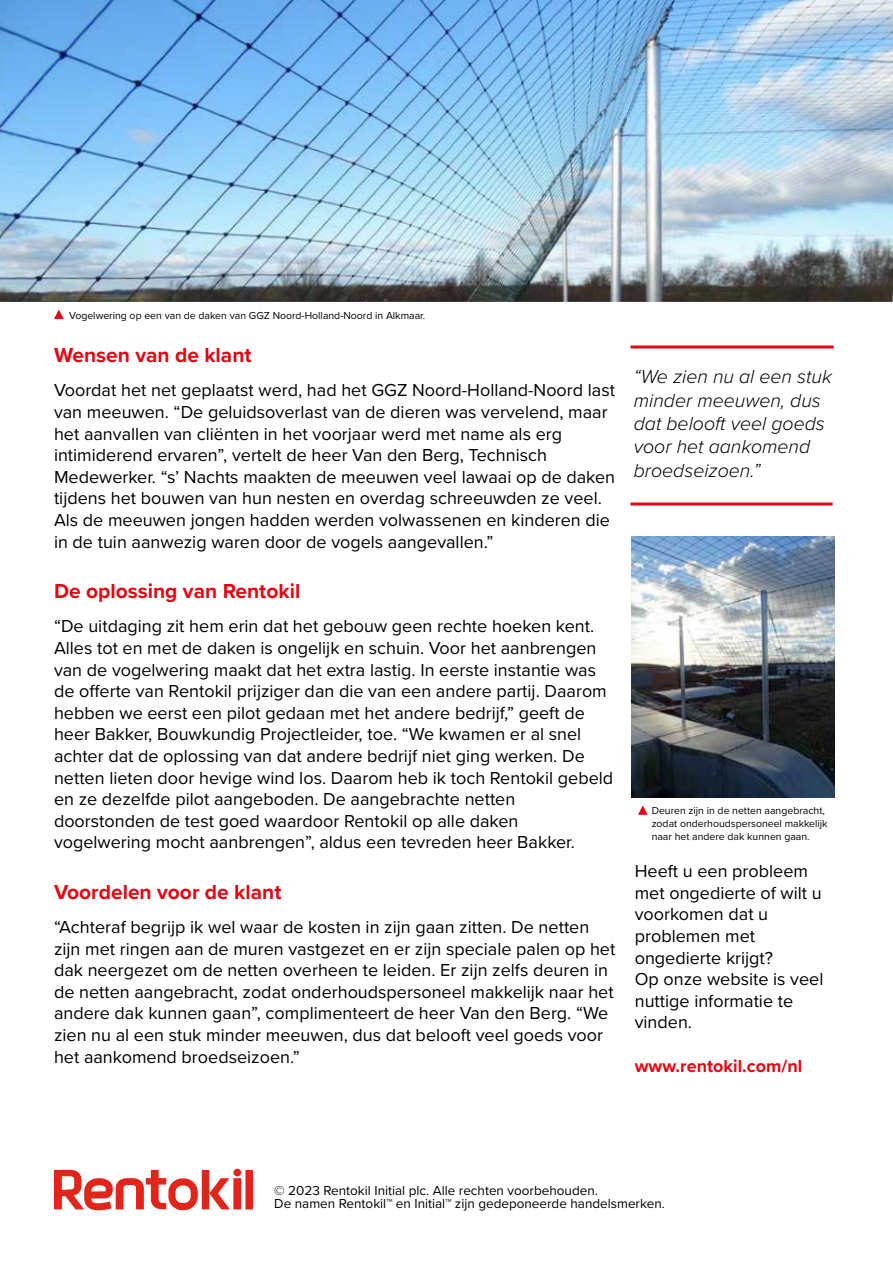
<style>
.page{position:relative;width:893px;height:1263px;background:#fff}
.page>*{position:absolute;margin:0;border:0;box-sizing:border-box;transform-origin:0 0}
.t1{font:700 21px "Proxima Nova";color:#e30613}
.t2{font:italic 300 19.5px/23.4px "Proxima Nova";color:#000}
.t3{font:18px/21.6px "Proxima Nova";color:#000}
.t4{font:700 18px "Proxima Nova";color:#e30613}
.t5{font:13.5px/13.5px "Proxima Nova";color:#000}
.t6{font:10.5px/12.6px "Proxima Nova";color:#000}
</style>
<div class="page">
<img style="left:0;top:0;width:893px;height:302px">
<img style="left:632px;top:537px;width:203px;height:261px">
<svg style="left:54px;top:1169px;width:199px;height:41px"></svg>
<hr style="left:630px;top:345px;width:204px;height:3px;background:#e30613">
<hr style="left:630px;top:502px;width:203px;height:3px;background:#e30613">
<svg style="left:54px;top:310px;width:10px;height:9px"></svg>
<svg style="left:638px;top:805px;width:10px;height:10px"></svg>
<p class="t6" style="left:69px;top:309px;width:358px">Vogelwering op een van de daken van GGZ Noord-Holland-Noord in Alkmaar.</p>
<p class="t1" style="left:54px;top:339px;width:199px">Wensen van de klant</p>
<p class="t3" style="left:54px;top:379px;width:563px">Voordat het net geplaatst werd, had het GGZ Noord-Holland-Noord last van meeuwen. “De geluidsoverlast van de dieren was vervelend, maar het aanvallen van cliënten in het voorjaar werd met name als erg intimiderend ervaren”, vertelt de heer Van den Berg, Technisch Medewerker. “s’ Nachts maakten de meeuwen veel lawaai op de daken tijdens het bouwen van hun nesten en overdag schreeuwden ze veel.<br>Als de meeuwen jongen hadden werden volwassenen en kinderen die in de tuin aanwezig waren door de vogels aangevallen.”</p>
<p class="t1" style="left:54px;top:576px;width:248px">De oplossing van Rentokil</p>
<p class="t3" style="left:54px;top:615px;width:561px">“De uitdaging zit hem erin dat het gebouw geen rechte hoeken kent.<br>Alles tot en met de daken is ongelijk en schuin. Voor het aanbrengen van de vogelwering maakt dat het extra lastig. In eerste instantie was de offerte van Rentokil prijziger dan die van een andere partij. Daarom hebben we eerst een pilot gedaan met het andere bedrijf,” geeft de heer Bakker, Bouwkundig Projectleider, toe. “We kwamen er al snel achter dat de oplossing van dat andere bedrijf niet ging werken. De netten lieten door hevige wind los. Daarom heb ik toch Rentokil gebeld en ze dezelfde pilot aangeboden. De aangebrachte netten doorstonden de test goed waardoor Rentokil op alle daken vogelwering mocht aanbrengen”, aldus een tevreden heer Bakker.</p>
<p class="t1" style="left:54px;top:876px;width:229px">Voordelen voor de klant</p>
<p class="t3" style="left:54px;top:915px;width:563px">“Achteraf begrijp ik wel waar de kosten in zijn gaan zitten. De netten zijn met ringen aan de muren vastgezet en er zijn speciale palen op het dak neergezet om de netten overheen te leiden. Er zijn zelfs deuren in de netten aangebracht, zodat onderhoudspersoneel makkelijk naar het andere dak kunnen gaan”, complimenteert de heer Van den Berg. “We zien nu al een stuk minder meeuwen, dus dat belooft veel goeds voor het aankomend broedseizoen.”</p>
<p class="t2" style="left:634px;top:364px;width:200px">“We zien nu al een stuk minder meeuwen, dus dat belooft veel goeds voor het aankomend broedseizoen.”</p>
<p class="t6" style="left:652px;top:804px;width:177px">Deuren zijn in de netten aangebracht, zodat onderhoudspersoneel makkelijk naar het andere dak kunnen gaan.</p>
<p class="t3" style="left:635px;top:860px;width:190px">Heeft u een probleem met ongedierte of wilt u voorkomen dat u problemen met ongedierte krijgt?<br>Op onze website is veel nuttige informatie te vinden.</p>
<p class="t4" style="left:635px;top:1052px;width:169px">www.rentokil.com/nl</p>
<p class="t5" style="left:274px;top:1183px;width:392px">© 2023 Rentokil Initial plc. Alle rechten voorbehouden.<br>De namen Rentokil™ en Initial™ zijn gedeponeerde handelsmerken.</p>
</div>
